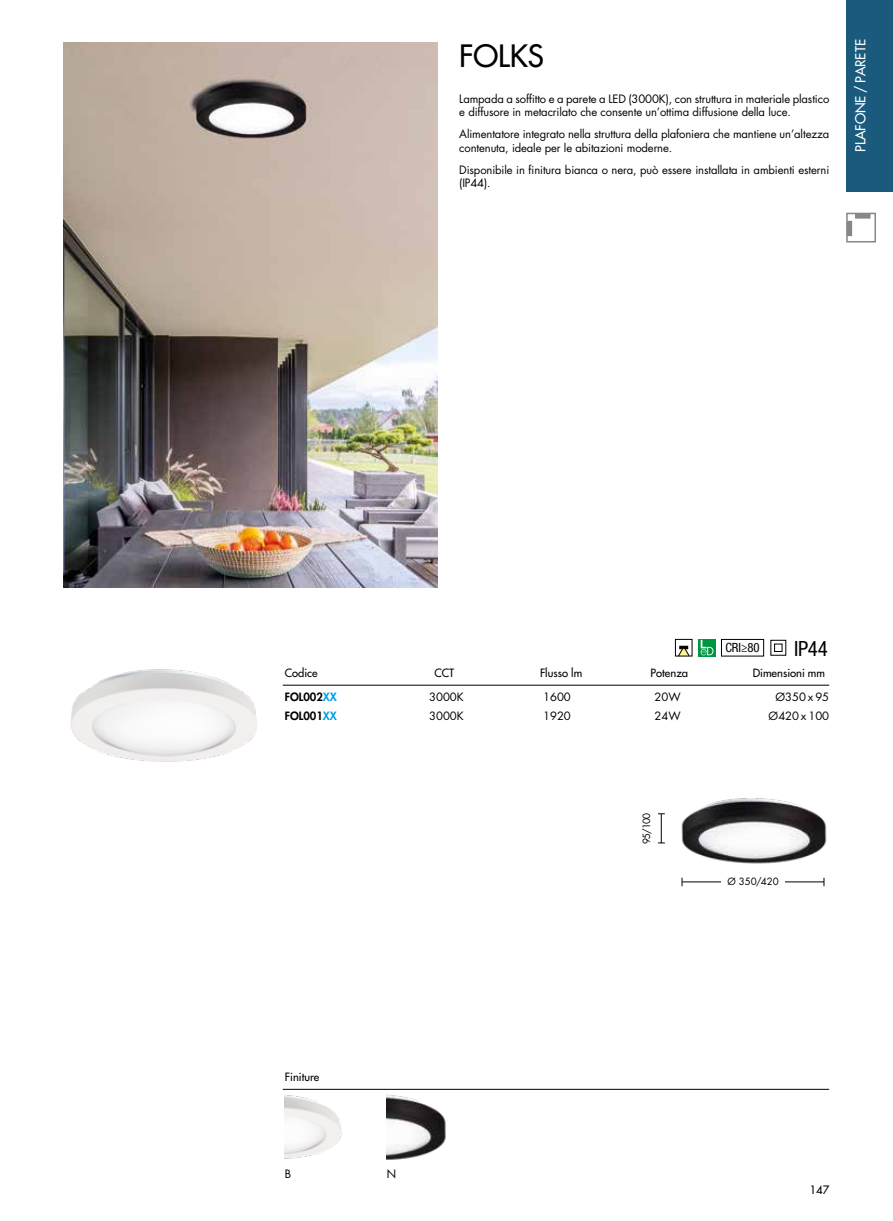
<style>
.page{position:relative;width:893px;height:1221px;background:#fff}
.page>*{position:absolute;margin:0;border:0;box-sizing:border-box;transform-origin:0 0}
.t1{font:500 30px "Futura Std";color:#000}
.t2{font:condensed 21px "Helvetica Neue LT Std";color:#000}
.t3{font:500 13.5px "Futura Std";color:#fff}
.t4{font:condensed 12.75px "Helvetica Neue LT Std";color:#000}
.t5{font:11.25px/13.5px "Futura Std";letter-spacing:-.01em;color:#000}
.t6{font:500 11.25px "Futura Std";color:#000}
.t7{font:500 11.1px "Futura Std";color:#000}
.t8{font:11.1px "Futura Std";color:#000}
.t9{font:800 11.1px "Futura Std";color:#000}
.t10{font:9.75px "Futura Std";letter-spacing:-.015em;color:#000}
.s1{color:#009fe3}
</style>
<div class="page">
<div style="left:847px;top:221px;width:5px;height:15px;background:#878787"></div>
<div style="left:855px;top:213px;width:15px;height:5px;border:1px solid #878787"></div>
<div style="left:846px;top:213px;width:30px;height:29px;border:2px solid #878787"></div>
<div style="left:846px;top:0;width:47px;height:191px;background:#195a7d"></div>
<hr style="left:283px;top:1088px;width:546px;height:1px;background:#000">
<img style="left:285px;top:1095px;width:57px;height:64px">
<img style="left:387px;top:1094px;width:59px;height:66px">
<img style="left:64px;top:43px;width:374px;height:544px">
<div style="left:675px;top:639px;width:17px;height:17px;border:1px solid #000"></div>
<svg style="left:678px;top:646px;width:11px;height:10px"></svg>
<svg style="left:698px;top:639px;width:17px;height:17px"></svg>
<svg style="left:701px;top:640px;width:12px;height:15px"></svg>
<div style="left:721px;top:639px;width:43px;height:17px;border:1px solid #000"></div>
<svg style="left:770px;top:639px;width:16px;height:16px"></svg>
<hr style="left:283px;top:685px;width:546px;height:1px;background:#000">
<img style="left:71px;top:669px;width:186px;height:93px">
<hr style="left:682px;top:881px;width:142px;height:1px;background:#000">
<div style="left:721px;top:876px;width:64px;height:11px;background:#fff"></div>
<img style="left:681px;top:798px;width:146px;height:66px">
<svg style="left:658px;top:813px;width:7px;height:30px"></svg>
<h1 class="t1" style="left:459px;top:37px;width:86px">FOLKS</h1>
<p class="t5" style="left:459px;top:92px;width:372px">Lampada a soffitto e a parete a LED (3000K), con struttura in materiale plastico e diffusore in metacrilato che consente un’ottima diffusione della luce.</p>
<p class="t5" style="left:459px;top:128px;width:372px">Alimentatore integrato nella struttura della plafoniera che mantiene un’altezza contenuta, ideale per le abitazioni moderne.</p>
<p class="t5" style="left:459px;top:163px;width:372px">Disponibile in finitura bianca o nera, può essere installata in ambienti esterni (IP44).</p>
<p class="t3" style="left:852px;top:152px;width:114px;rotate:-90deg">PLAFONE / PARETE</p>
<p class="t4" style="left:725px;top:640px;width:36px">CRI≥80</p>
<h2 class="t2" style="left:794px;top:636px;width:35px">IP44</h2>
<p class="t7" style="left:285px;top:666px;width:34px">Codice</p>
<p class="t7" style="left:434px;top:666px;width:21px">CCT</p>
<p class="t7" style="left:540px;top:666px;width:44px">Flusso lm</p>
<p class="t7" style="left:651px;top:666px;width:39px">Potenza</p>
<p class="t7" style="left:753px;top:666px;width:74px">Dimensioni mm</p>
<p class="t9" style="left:285px;top:689px;width:54px">FOL002<span class="s1">XX</span></p>
<p class="t8" style="left:429px;top:689px;width:36px">3000K</p>
<p class="t8" style="left:543px;top:689px;width:29px">1600</p>
<p class="t8" style="left:655px;top:689px;width:28px">20W</p>
<p class="t8" style="left:775px;top:689px;width:55px">Ø350 x 95</p>
<p class="t9" style="left:285px;top:709px;width:54px">FOL001<span class="s1">XX</span></p>
<p class="t8" style="left:429px;top:709px;width:36px">3000K</p>
<p class="t8" style="left:543px;top:709px;width:29px">1920</p>
<p class="t8" style="left:655px;top:709px;width:28px">24W</p>
<p class="t8" style="left:769px;top:709px;width:62px">Ø420 x 100</p>
<p class="t7" style="left:285px;top:1070px;width:36px">Finiture</p>
<p class="t5" style="left:285px;top:1167px;width:8px">B</p>
<p class="t5" style="left:387px;top:1167px;width:11px">N</p>
<p class="t10" style="left:640px;top:844px;width:33px;rotate:-90deg">95/100</p>
<p class="t10" style="left:727px;top:874px;width:53px">Ø 350/420</p>
<p class="t6" style="left:810px;top:1182px;width:21px">147</p>
</div>
